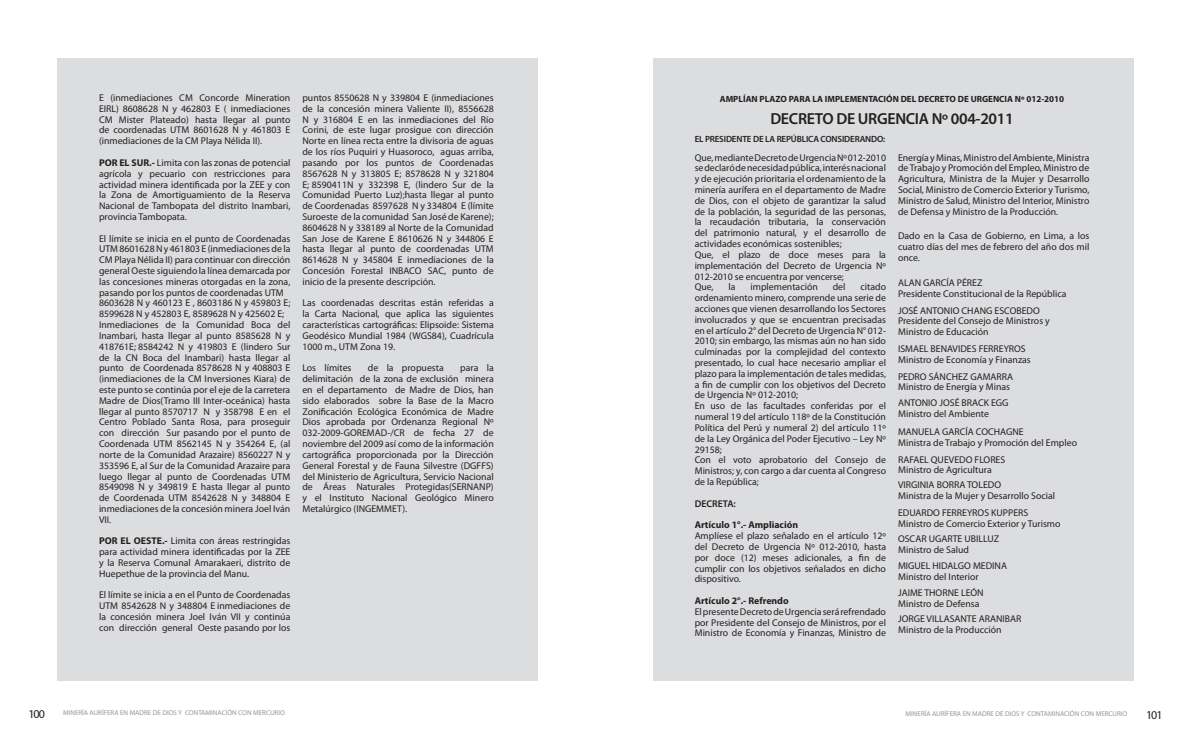
<style>
.page{position:relative;width:1191px;height:738px;background:#fff}
.page>*{position:absolute;margin:0;border:0;box-sizing:border-box;transform-origin:0 0}
.t1{font:600 16px "Myriad Pro";letter-spacing:-.02em;color:#231f20}
.t2{font:12px "Myriad Pro";letter-spacing:-.08em;color:#231f20}
.t3{font:9.8px/10.8px "Myriad Pro";color:#231f20;text-align:justify}
.t4{font:700 9.8px "Myriad Pro";color:#231f20}
.t5{font:600 9.8px "Myriad Pro";color:#231f20}
.t6{font:700 9px "Myriad Pro";color:#231f20}
.t7{font:600 9px "Myriad Pro";letter-spacing:-.02em;color:#231f20}
.t8{font:7px "Myriad Pro";color:#939598}
.s1{font-weight:700}
</style>
<div class="page">
<div style="left:58px;top:58px;width:480px;height:621px;background:#dcdddf"></div>
<div style="left:653px;top:58px;width:480px;height:621px;background:#dcdddf"></div>
<p class="t3" style="left:99px;top:92px;width:193px">E (inmediaciones CM Concorde Mineration EIRL) 8608628 N y 462803 E ( inmediaciones CM Mister Plateado) hasta llegar al punto de coordenadas UTM 8601628 N y 461803 E (inmediaciones de la CM Playa Nélida II).</p>
<p class="t3" style="left:99px;top:157px;width:193px"><span class="s1">POR EL SUR.-</span> Limita con las zonas de potencial agrícola y pecuario con restricciones para actividad minera identificada por la ZEE y con la Zona de Amortiguamiento de la Reserva Nacional de Tambopata del distrito Inambari, provincia Tambopata.</p>
<p class="t3" style="left:99px;top:232px;width:193px">El límite se inicia en el punto de Coordenadas UTM 8601628 N y 461803 E (inmediaciones de la CM Playa Nélida II) para continuar con dirección general Oeste siguiendo la línea demarcada por las concesiones mineras otorgadas en la zona, pasando por los puntos de coordenadas UTM</p>
<p class="t3" style="left:99px;top:297px;width:193px">8603628 N y 460123 E , 8603186 N y 459803 E;<br>8599628 N y 452803 E, 8589628 N y 425602 E;</p>
<p class="t3" style="left:99px;top:319px;width:193px">Inmediaciones de la Comunidad Boca del Inambari, hasta llegar al punto 8585628 N y 418761E; 8584242 N y 419803 E (lindero Sur de la CN Boca del Inambari) hasta llegar al punto de Coordenada 8578628 N y 408803 E (inmediaciones de la CM Inversiones Kiara) de este punto se continúa por el eje de la carretera Madre de Dios(Tramo III Inter-oceánica) hasta llegar al punto 8570717 N y 358798 E en el Centro Poblado Santa Rosa, para proseguir con dirección Sur pasando por el punto de Coordenada UTM 8562145 N y 354264 E, (al norte de la Comunidad Arazaire) 8560227 N y 353596 E, al Sur de la Comunidad Arazaire para luego llegar al punto de Coordenadas UTM 8549098 N y 349819 E hasta llegar al punto de Coordenada UTM 8542628 N y 348804 E inmediaciones de la concesión minera Joel Iván VII.</p>
<p class="t3" style="left:99px;top:535px;width:193px"><span class="s1">POR EL OESTE.-</span> Limita con áreas restringidas para actividad minera identificadas por la ZEE y la Reserva Comunal Amarakaeri, distrito de Huepethue de la provincia del Manu.</p>
<p class="t3" style="left:99px;top:589px;width:193px">El límite se inicia a en el Punto de Coordenadas UTM 8542628 N y 348804 E inmediaciones de la concesión minera Joel Iván VII y continúa con dirección general Oeste pasando por los</p>
<p class="t3" style="left:302px;top:92px;width:193px">puntos 8550628 N y 339804 E (inmediaciones de la concesión minera Valiente II), 8556628<br>N y 316804 E en las inmediaciones del Río Corini, de este lugar prosigue con dirección Norte en línea recta entre la divisoria de aguas de los ríos Puquiri y Huasoroco, aguas arriba, pasando por los puntos de Coordenadas 8567628 N y 313805 E; 8578628 N y 321804<br>E; 8590411N y 332398 E, (lindero Sur de la Comunidad Puerto Luz);hasta llegar al punto de Coordenadas 8597628 N y 334804 E (límite Suroeste de la comunidad San José de Karene);</p>
<p class="t3" style="left:302px;top:222px;width:193px">8604628 N y 338189 al Norte de la Comunidad San Jose de Karene E 8610626 N y 344806 E hasta llegar al punto de coordenadas UTM 8614628 N y 345804 E inmediaciones de la Concesión Forestal INBACO SAC, punto de inicio de la presente descripción.</p>
<p class="t3" style="left:302px;top:297px;width:193px">Las coordenadas descritas están referidas a la Carta Nacional, que aplica las siguientes características cartográficas: Elipsoide: Sistema Geodésico Mundial 1984 (WGS84), Cuadrícula</p>
<p class="t3" style="left:302px;top:340px;width:94px">1000 m., UTM Zona 19.</p>
<p class="t3" style="left:302px;top:362px;width:51px">Los límites</p>
<p class="t3" style="left:368px;top:362px;width:77px">de la propuesta</p>
<p class="t3" style="left:302px;top:362px;width:193px;text-indent:158px">para la delimitación de la zona de exclusión minera en el departamento de Madre de Dios, han sido elaborados sobre la Base de la Macro Zonificación Ecológica Económica de Madre Dios aprobada por Ordenanza Regional Nº 032-2009-GOREMAD-/CR de fecha 27 de noviembre del 2009 así como de la información cartográfica proporcionada por la Dirección General Forestal y de Fauna Silvestre (DGFFS) del Ministerio de Agricultura, Servicio Nacional de Áreas Naturales Protegidas(SERNANP) y el Instituto Nacional Geológico Minero Metalúrgico (INGEMMET).</p>
<p class="t6" style="left:720px;top:93px;width:346px">AMPLÍAN PLAZO PARA LA IMPLEMENTACIÓN DEL DECRETO DE URGENCIA Nº 012-2010</p>
<p class="t1" style="left:770px;top:108px;width:245px">DECRETO DE URGENCIA Nº 004-2011</p>
<p class="t7" style="left:694px;top:133px;width:192px">EL PRESIDENTE DE LA REPÚBLICA CONSIDERANDO:</p>
<p class="t3" style="left:694px;top:152px;width:193px">Que, mediante Decreto de Urgencia Nº 012-2010 se declaró de necesidad pública, interés nacional y de ejecución prioritaria el ordenamiento de la minería aurífera en el departamento de Madre de Dios, con el objeto de garantizar la salud de la población, la seguridad de las personas, la recaudación tributaria, la conservación del patrimonio natural, y el desarrollo de actividades económicas sostenibles;</p>
<p class="t3" style="left:694px;top:249px;width:193px">Que, el plazo de doce meses para la implementación del Decreto de Urgencia Nº 012-2010 se encuentra por vencerse;</p>
<p class="t3" style="left:694px;top:281px;width:21px">Que,</p>
<p class="t3" style="left:728px;top:281px;width:9px">la</p>
<p class="t3" style="left:750px;top:281px;width:69px">implementación</p>
<p class="t3" style="left:832px;top:281px;width:14px">del</p>
<p class="t3" style="left:898px;top:151px;width:193px">Energía y Minas, Ministro del Ambiente, Ministra de Trabajo y Promoción del Empleo, Ministro de Agricultura, Ministra de la Mujer y Desarrollo Social, Ministro de Comercio Exterior y Turismo, Ministro de Salud, Ministro del Interior, Ministro de Defensa y Ministro de la Producción.</p>
<p class="t3" style="left:898px;top:230px;width:193px">Dado en la Casa de Gobierno, en Lima, a los cuatro días del mes de febrero del año dos mil once.</p>
<p class="t3" style="left:898px;top:277px;width:86px">ALAN GARCÍA PÉREZ</p>
<p class="t3" style="left:898px;top:287px;width:170px">Presidente Constitucional de la República</p>
<p class="t3" style="left:898px;top:304px;width:143px">JOSÉ ANTONIO CHANG ESCOBEDO</p>
<p class="t3" style="left:898px;top:315px;width:153px">Presidente del Consejo de Ministros y</p>
<p class="t3" style="left:898px;top:326px;width:92px">Ministro de Educación</p>
<p class="t3" style="left:898px;top:343px;width:129px">ISMAEL BENAVIDES FERREYROS</p>
<p class="t3" style="left:898px;top:353px;width:134px">Ministro de Economía y Finanzas</p>
<p class="t3" style="left:898px;top:370px;width:117px">PEDRO SÁNCHEZ GAMARRA</p>
<p class="t3" style="left:898px;top:381px;width:114px">Ministro de Energía y Minas</p>
<p class="t3" style="left:898px;top:397px;width:112px">ANTONIO JOSÉ BRACK EGG</p>
<p class="t3" style="left:898px;top:408px;width:92px">Ministro del Ambiente</p>
<p class="t3" style="left:898px;top:425px;width:127px">MANUELA GARCÍA COCHAGNE</p>
<p class="t3" style="left:898px;top:436px;width:181px">Ministra de Trabajo y Promoción del Empleo</p>
<p class="t3" style="left:898px;top:453px;width:109px">RAFAEL QUEVEDO FLORES</p>
<p class="t3" style="left:898px;top:464px;width:95px">Ministro de Agricultura</p>
<p class="t3" style="left:898px;top:479px;width:105px">VIRGINIA BORRA TOLEDO</p>
<p class="t3" style="left:898px;top:489px;width:159px">Ministra de la Mujer y Desarrollo Social</p>
<p class="t3" style="left:898px;top:506px;width:132px">EDUARDO FERREYROS KUPPERS</p>
<p class="t3" style="left:898px;top:517px;width:164px">Ministro de Comercio Exterior y Turismo</p>
<p class="t3" style="left:898px;top:533px;width:103px">OSCAR UGARTE UBILLUZ</p>
<p class="t3" style="left:898px;top:544px;width:73px">Ministro de Salud</p>
<p class="t3" style="left:898px;top:559px;width:110px">MIGUEL HIDALGO MEDINA</p>
<p class="t3" style="left:898px;top:570px;width:82px">Ministro del Interior</p>
<p class="t3" style="left:898px;top:586px;width:87px">JAIME THORNE LEÓN</p>
<p class="t3" style="left:898px;top:597px;width:83px">Ministro de Defensa</p>
<p class="t3" style="left:898px;top:613px;width:125px">JORGE VILLASANTE ARANIBAR</p>
<p class="t3" style="left:898px;top:623px;width:105px">Ministro de la Producción</p>
<p class="t3" style="left:694px;top:281px;width:193px;text-indent:166px">citado ordenamiento minero, comprende una serie de acciones que vienen desarrollando los Sectores involucrados y que se encuentran precisadas en el artículo 2° del Decreto de Urgencia N° 012- 2010; sin embargo, las mismas aún no han sido culminadas por la complejidad del contexto presentado, lo cual hace necesario ampliar el plazo para la implementación de tales medidas, a fin de cumplir con los objetivos del Decreto de Urgencia Nº 012-2010;</p>
<p class="t3" style="left:694px;top:400px;width:193px">En uso de las facultades conferidas por el numeral 19 del artículo 118º de la Constitución Política del Perú y numeral 2) del artículo 11º de la Ley Orgánica del Poder Ejecutivo – Ley Nº 29158;</p>
<p class="t3" style="left:694px;top:454px;width:193px">Con el voto aprobatorio del Consejo de Ministros; y, con cargo a dar cuenta al Congreso de la República;</p>
<p class="t5" style="left:694px;top:496px;width:43px">DECRETA:</p>
<p class="t4" style="left:694px;top:518px;width:105px">Artículo 1°.- Ampliación</p>
<p class="t3" style="left:694px;top:529px;width:193px">Amplíese el plazo señalado en el artículo 12º del Decreto de Urgencia Nº 012-2010, hasta por doce (12) meses adicionales, a fin de cumplir con los objetivos señalados en dicho dispositivo.</p>
<p class="t4" style="left:694px;top:593px;width:96px">Artículo 2°.- Refrendo</p>
<p class="t3" style="left:694px;top:605px;width:193px">El presente Decreto de Urgencia será refrendado por Presidente del Consejo de Ministros, por el Ministro de Economía y Finanzas, Ministro de</p>
<p class="t8" style="left:63px;top:707px;width:223px">MINERÍA AURÍFERA EN MADRE DE DIOS Y CONTAMINACIÓN CON MERCURIO</p>
<p class="t2" style="left:28px;top:706px;width:18px">100</p>
<p class="t8" style="left:905px;top:708px;width:223px">MINERÍA AURÍFERA EN MADRE DE DIOS Y CONTAMINACIÓN CON MERCURIO</p>
<p class="t2" style="left:1146px;top:706px;width:18px">101</p>
</div>
